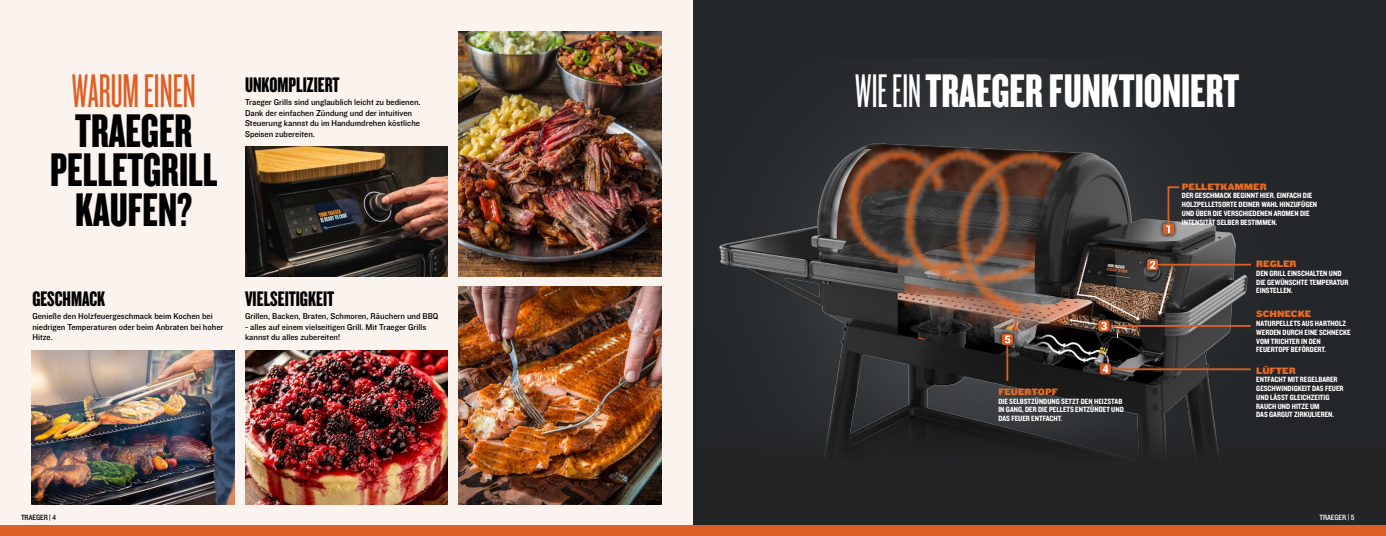
<style>
.page{position:relative;width:1386px;height:536px;background:#fff}
.page>*{position:absolute;margin:0;border:0;box-sizing:border-box;transform-origin:0 0}
.t1{font:49px/39.4px "Knockout 68 Full Featherwt";color:#000;text-align:center}
.t2{font:49px "Knockout 68 Full Featherwt";color:#fff}
.t3{font:49px "Knockout 26 Junior Flywght";color:#dc6026}
.t4{font:21.88px "Knockout 68 Full Featherwt";color:#000}
.t5{font:9.62px "Knockout 72 Full Cruiserwt";color:#ea6a20}
.t6{font:8.75px/10.5px "Knockout 31 Junior Middlewt";color:#000}
.t7{font:7.88px/8.8px "Knockout 50 Welterweight";color:#fff}
.t8{font:7.88px "Knockout 30 Junior Welterwt";color:#000}
.t9{font:7.88px "Knockout 30 Junior Welterwt";color:#fff}
.s1{font-family:"Knockout 26 Junior Flywght"}
</style>
<div class="page">
<div style="left:693px;top:0;width:693px;height:536px;background:#232729"></div>
<img style="left:719px;top:92px;width:533px;height:240px">
<img style="left:996px;top:328px;width:23px;height:4px">
<img style="left:1141px;top:253px;width:23px;height:24px">
<svg style="left:1147px;top:259px;width:11px;height:11px"></svg>
<svg style="left:1150px;top:260px;width:5px;height:8px"></svg>
<hr style="left:1157px;top:264px;width:94px;height:1px;background:#dc6026">
<hr style="left:1109px;top:325px;width:142px;height:2px;background:#dc6026">
<img style="left:1093px;top:314px;width:22px;height:18px">
<div style="left:1098px;top:320px;width:11px;height:11px;background:#dc6026;border-radius:3px"></div>
<svg style="left:1101px;top:322px;width:6px;height:8px"></svg>
<img style="left:1157px;top:218px;width:23px;height:23px">
<div style="left:1163px;top:223px;width:11px;height:11px;background:#dc6026;border-radius:3px"></div>
<svg style="left:1166px;top:185px;width:15px;height:48px"></svg>
<svg style="left:801px;top:332px;width:450px;height:124px"></svg>
<div style="left:0;top:0;width:693px;height:536px;background:#faf3ee"></div>
<img style="left:245px;top:146px;width:203px;height:130px">
<img style="left:32px;top:350px;width:202px;height:154px">
<img style="left:245px;top:350px;width:203px;height:154px">
<div style="left:0;top:525px;width:702px;height:11px;background:#dc6026"></div>
<div style="left:684px;top:525px;width:702px;height:11px;background:#dc6026"></div>
<img style="left:458px;top:32px;width:204px;height:244px">
<img style="left:459px;top:286px;width:203px;height:218px">
<h1 class="t3" style="left:72px;top:64px;width:126px">WARUM EINEN</h1>
<h1 class="t1" style="left:50px;top:109px;width:169px">TRAEGER<br>PELLETGRILL<br>KAUFEN?</h1>
<h2 class="t4" style="left:245px;top:71px;width:96px">UNKOMPLIZIERT</h2>
<p class="t6" style="left:245px;top:97px;width:177px">Traeger Grills sind unglaublich leicht zu bedienen.<br>Dank der einfachen Zündung und der intuitiven Steuerung kannst du im Handumdrehen köstliche Speisen zubereiten.</p>
<h2 class="t4" style="left:32px;top:285px;width:74px">GESCHMACK</h2>
<h2 class="t4" style="left:245px;top:285px;width:91px">VIELSEITIGKEIT</h2>
<p class="t6" style="left:32px;top:310px;width:193px">Genieße den Holzfeuergeschmack beim Kochen bei niedrigen Temperaturen oder beim Anbraten bei hoher<br>Hitze.</p>
<p class="t6" style="left:245px;top:310px;width:195px">Grillen, Backen, Braten, Schmoren, Räuchern und BBQ</p>
<p class="t6" style="left:245px;top:321px;width:183px">- alles auf einem vielseitigen Grill. Mit Traeger Grills kannst du alles zubereiten!</p>
<h1 class="t2" style="left:855px;top:61px;width:386px"><span class="s1">WIE EIN</span> TRAEGER FUNKTIONIERT</h1>
<p class="t5" style="left:998px;top:385px;width:61px">FEUERTOPF</p>
<p class="t7" style="left:998px;top:396px;width:127px">DIE SELBSTZÜNDUNG SETZT DEN HEIZSTAB<br>IN GANG, DER DIE PELLETS ENTZÜNDET UND<br>DAS FEUER ENTFACHT.</p>
<p class="t5" style="left:1182px;top:180px;width:86px">PELLETKAMMER</p>
<p class="t7" style="left:1182px;top:191px;width:137px">DER GESCHMACK BEGINNT HIER. EINFACH DIE HOLZPELLETSORTE DEINER WAHL HINZUFÜGEN UND ÜBER DIE VERSCHIEDENEN AROMEN DIE INTENSITÄT SELBER BESTIMMEN.</p>
<p class="t5" style="left:1256px;top:257px;width:42px">REGLER</p>
<p class="t7" style="left:1256px;top:268px;width:94px">DEN GRILL EINSCHALTEN UND<br>DIE GEWÜNSCHTE TEMPERATUR<br>EINSTELLEN.</p>
<p class="t5" style="left:1256px;top:307px;width:57px">SCHNECKE</p>
<p class="t7" style="left:1256px;top:319px;width:96px">NATURPELLETS AUS HARTHOLZ<br>WERDEN DURCH EINE SCHNECKE<br>VOM TRICHTER IN DEN<br>FEUERTOPF BEFÖRDERT.</p>
<p class="t5" style="left:1256px;top:363px;width:41px">LÜFTER</p>
<p class="t7" style="left:1256px;top:375px;width:89px">ENTFACHT MIT REGELBARER<br>GESCHWINDIGKEIT DAS FEUER<br>UND LÄSST GLEICHZEITIG<br>RAUCH UND HITZE UM<br>DAS GARGUT ZIRKULIEREN.</p>
<p class="t8" style="left:21px;top:511px;width:36px">TRAEGER | 4</p>
<p class="t9" style="left:1319px;top:511px;width:37px">TRAEGER | 5</p>
</div>
